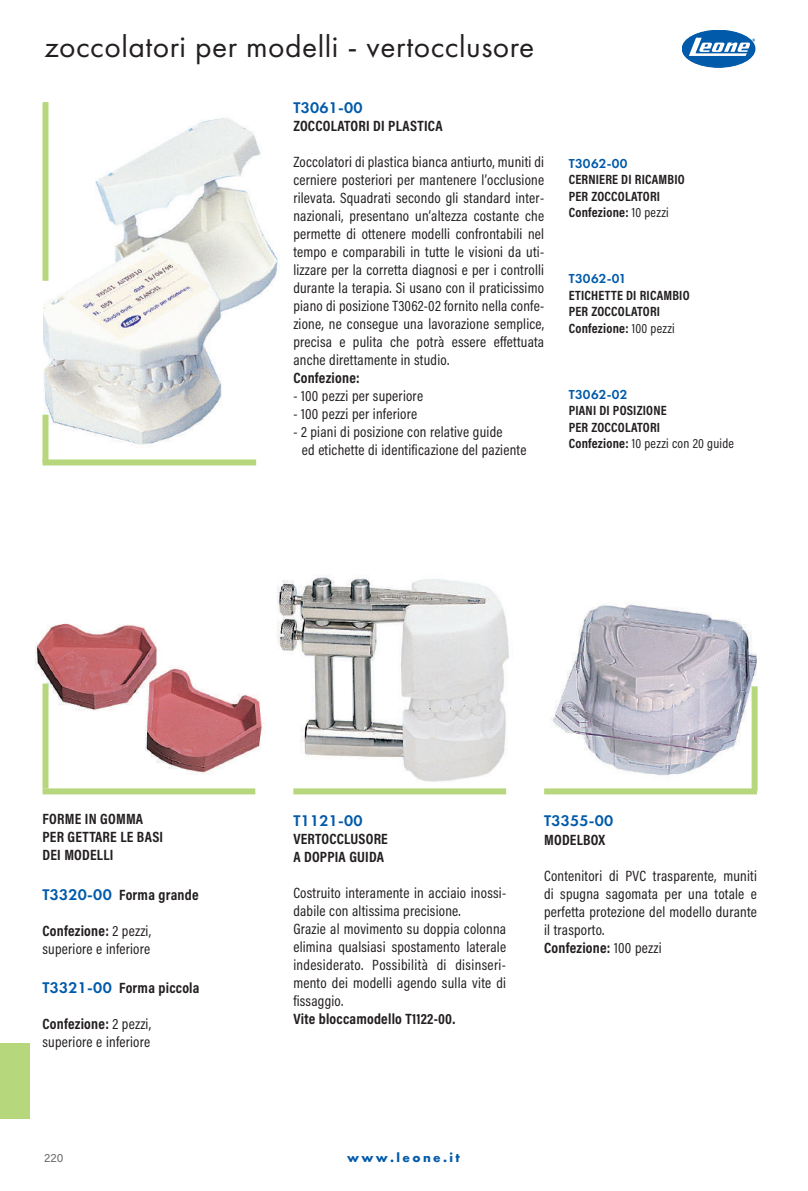
<style>
.page{position:relative;width:808px;height:1191px;background:#fff}
.page>*{position:absolute;margin:0;border:0;box-sizing:border-box;transform-origin:0 0}
.t1{font:31.5px "Futura PT";letter-spacing:.015em;color:#231f20}
.t2{font:600 16.05px "Futura PT";letter-spacing:.015em;color:#015aaa}
.t3{font:15px/18px "Acumin Pro Cond";letter-spacing:.015em;color:#231f20}
.t4{font:700 15px/18px "Acumin Pro Cond";letter-spacing:.015em;color:#231f20}
.t5{font:700 13.5px/16.5px "Acumin Pro Cond";letter-spacing:.015em;color:#231f20}
.t6{font:600 13.5px "Futura PT";letter-spacing:.015em;color:#015aaa}
.t7{font:700 13.35px "Futura PT";letter-spacing:.18em;color:#015aaa}
.t8{font:12px "Acumin Pro";color:#6c6d70}
.s1{font-weight:400}
.s2{font-family:"Futura PT";font-weight:600;font-size:16.05px;color:#015aaa}
.s3{font-weight:700}
</style>
<div class="page">
<div style="left:0;top:1043px;width:30px;height:75px;background:#b7d77d"></div>
<svg style="left:682px;top:30px;width:73px;height:37px"></svg>
<img style="left:43px;top:118px;width:236px;height:327px">
<img style="left:35px;top:623px;width:229px;height:171px">
<img style="left:277px;top:575px;width:232px;height:219px">
<img style="left:551px;top:604px;width:206px;height:172px">
<div style="left:43px;top:459px;width:213px;height:6px;background:#b7d77d"></div>
<div style="left:43px;top:414px;width:6px;height:48px;background:#b7d77d"></div>
<div style="left:43px;top:683px;width:6px;height:105px;background:#b7d77d"></div>
<div style="left:751px;top:686px;width:6px;height:105px;background:#b7d77d"></div>
<div style="left:43px;top:102px;width:6px;height:179px;background:#b7d77d"></div>
<div style="left:43px;top:788px;width:212px;height:6px;background:#b7d77d"></div>
<div style="left:293px;top:788px;width:213px;height:6px;background:#b7d77d"></div>
<div style="left:544px;top:788px;width:213px;height:6px;background:#b7d77d"></div>
<h1 class="t1" style="left:44px;top:28px;width:491px">zoccolatori per modelli - vertocclusore</h1>
<p class="t2" style="left:293px;top:97px;width:71px">T3061-00</p>
<p class="t4" style="left:293px;top:116px;width:151px">ZOCCOLATORI DI PLASTICA</p>
<p class="t3" style="left:293px;top:152px;width:252px;text-align:justify">Zoccolatori di plastica bianca antiurto, muniti di cerniere posteriori per mantenere l’occlusione rilevata. Squadrati secondo gli standard inter&shy;nazionali, presentano un’altezza costante che permette di ottenere modelli confrontabili nel tempo e comparabili in tutte le visioni da uti&shy;lizzare per la corretta diagnosi e per i controlli durante la terapia. Si usano con il praticissimo piano di posizione T3062-02 fornito nella confe&shy;zione, ne consegue una lavorazione semplice, precisa e pulita che potrà essere effettuata anche direttamente in studio.</p>
<p class="t4" style="left:293px;top:368px;width:68px">Confezione:</p>
<p class="t3" style="left:293px;top:386px;width:131px">- 100 pezzi per superiore</p>
<p class="t3" style="left:293px;top:404px;width:125px">- 100 pezzi per inferiore</p>
<p class="t3" style="left:302px;top:422px;width:226px;text-indent:-9px">- 2 piani di posizione con relative guide<br>ed etichette di identificazione del paziente</p>
<p class="t6" style="left:569px;top:155px;width:60px">T3062-00</p>
<p class="t5" style="left:569px;top:171px;width:117px">CERNIERE DI RICAMBIO<br>PER ZOCCOLATORI<br>Confezione: <span class="s1">10 pezzi</span></p>
<p class="t6" style="left:569px;top:270px;width:59px">T3062-01</p>
<p class="t5" style="left:569px;top:286px;width:122px">ETICHETTE DI RICAMBIO<br>PER ZOCCOLATORI<br>Confezione: <span class="s1">100 pezzi</span></p>
<p class="t6" style="left:569px;top:386px;width:60px">T3062-02</p>
<p class="t5" style="left:569px;top:402px;width:167px">PIANI DI POSIZIONE<br>PER ZOCCOLATORI<br>Confezione: <span class="s1">10 pezzi con 20 guide</span></p>
<p class="t4" style="left:43px;top:809px;width:122px">FORME IN GOMMA<br>PER GETTARE LE BASI<br>DEI MODELLI</p>
<p class="t4" style="left:43px;top:885px;width:158px"><span class="s2">T3320-00</span> Forma grande</p>
<p class="t3" style="left:43px;top:921px;width:110px"><span class="s3">Confezione:</span> 2 pezzi, superiore e inferiore</p>
<p class="t4" style="left:43px;top:978px;width:159px"><span class="s2">T3321-00</span> Forma piccola</p>
<p class="t3" style="left:43px;top:1014px;width:110px"><span class="s3">Confezione:</span> 2 pezzi, superiore e inferiore</p>
<p class="t2" style="left:293px;top:810px;width:71px">T1121-00</p>
<p class="t4" style="left:293px;top:829px;width:96px">VERTOCCLUSORE<br>A DOPPIA GUIDA</p>
<p class="t3" style="left:293px;top:883px;width:214px">Costruito interamente in acciaio inossi&shy;dabile con altissima precisione.<br>Grazie al movimento su doppia colonna elimina qualsiasi spostamento laterale indesiderato. Possibilità di disinseri&shy;mento dei modelli agendo sulla vite di fissaggio.</p>
<p class="t4" style="left:293px;top:1009px;width:163px">Vite bloccamodello T1122-00.</p>
<p class="t2" style="left:544px;top:810px;width:71px">T3355-00</p>
<p class="t4" style="left:544px;top:830px;width:63px">MODELBOX</p>
<p class="t3" style="left:544px;top:866px;width:214px">Contenitori di PVC trasparente, muniti di spugna sagomata per una totale e perfetta protezione del modello durante il trasporto.<br><span class="s3">Confezione:</span> 100 pezzi</p>
<p class="t8" style="left:44px;top:1149px;width:21px">220</p>
<p class="t7" style="left:347px;top:1148px;width:114px">www.leone.it</p>
</div>
